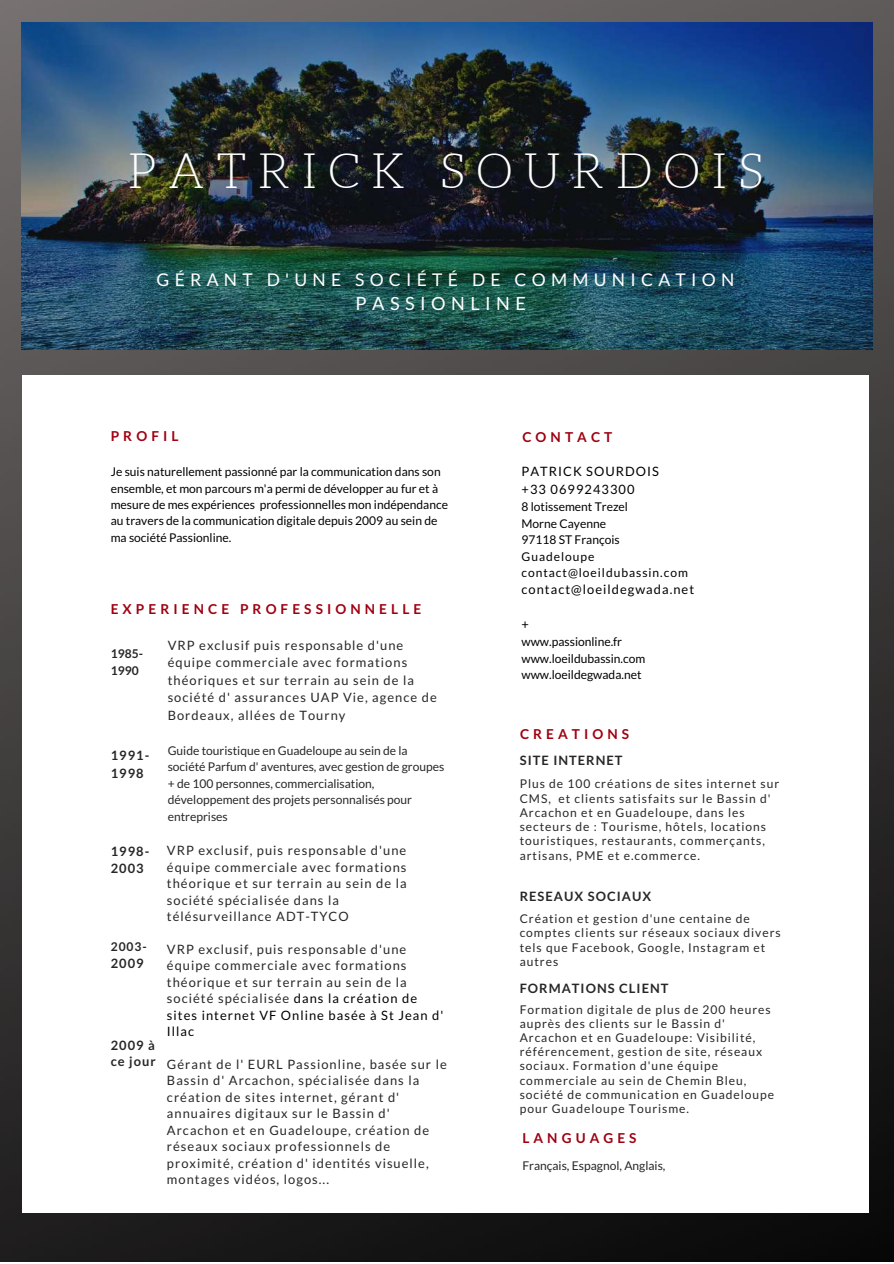
<style>
.page{position:relative;width:894px;height:1264px;background:#fff}
.page>*{position:absolute;margin:0;border:0;box-sizing:border-box;transform-origin:0 0}
.t1{font:300 48px "Aleo";letter-spacing:.24em;color:#fff}
.t2{font:18.15px "Lato";letter-spacing:.3em;color:#fff}
.t3{font:17.55px "Lato";letter-spacing:.3em;color:#fff}
.t4{font:700 13.65px "Lato";letter-spacing:.3em;color:#9f0011}
.t5{font:12.9px/16.5px "Lato";letter-spacing:.08em;color:#272727}
.t6{font:700 12.9px/16.5px "Lato";letter-spacing:.08em;color:#272727}
.t7{font:12.9px/17.5px "Lato";letter-spacing:.08em;color:#000}
.t8{font:12px/14.2px "Lato";letter-spacing:.08em;color:#272727}
.t9{font:12px/16.5px "Lato";color:#000}
.t10{font:12px/16.5px "Lato";color:#272727}
.t11{font:700 12px/16.5px "Lato";color:#272727}
.s1{color:#000}
</style>
<div class="page">
<img style="left:0;top:0;width:893px;height:1261px">
<div style="left:22px;top:375px;width:846px;height:837px;background:#fff"></div>
<img style="left:22px;top:22px;width:850px;height:327px">
<h1 class="t1" style="left:128px;top:145px;width:636px">PATRICK SOURDOIS</h1>
<h3 class="t3" style="left:156px;top:269px;width:579px">GÉRANT D'UNE SOCIÉTÉ DE COMMUNICATION</h3>
<h2 class="t2" style="left:355px;top:292px;width:172px">PASSIONLINE</h2>
<p class="t4" style="left:111px;top:427px;width:69px">PROFIL</p>
<p class="t9" style="left:111px;top:463px;width:339px">Je suis naturellement passionné par la communication dans son ensemble, et mon parcours m'a permi de développer au fur et à mesure de mes expériences professionnelles mon indépendance au travers de la communication digitale depuis 2009 au sein de ma société Passionline.</p>
<p class="t4" style="left:111px;top:600px;width:312px">EXPERIENCE PROFESSIONNELLE</p>
<p class="t11" style="left:111px;top:645px;width:34px">1985-<br>1990</p>
<p class="t5" style="left:168px;top:636px;width:270px;line-height:17.5px">VRP exclusif puis responsable d'une équipe commerciale avec formations théoriques et sur terrain au sein de la société d' assurances UAP Vie, agence de Bordeaux, allées de Tourny</p>
<p class="t10" style="left:168px;top:742px;width:278px">Guide touristique en Guadeloupe au sein de la société Parfum d' aventures, avec gestion de groupes + de 100 personnes, commercialisation, développement des projets personnalisés pour entreprises</p>
<p class="t6" style="left:111px;top:746px;width:40px;line-height:17.5px">1991-<br>1998</p>
<p class="t6" style="left:111px;top:842px;width:40px">1998-<br>2003</p>
<p class="t11" style="left:111px;top:938px;width:38px">2003-</p>
<p class="t6" style="left:111px;top:954px;width:34px">2009</p>
<p class="t6" style="left:111px;top:1036px;width:47px">2009 à ce jour</p>
<p class="t5" style="left:167px;top:842px;width:241px">VRP exclusif, puis responsable d'une équipe commerciale avec formations théorique et sur terrain au sein de la société spécialisée dans la télésurveillance ADT-TYCO</p>
<p class="t5" style="left:167px;top:940px;width:278px">VRP exclusif, puis responsable d'une équipe commerciale avec formations théorique et sur terrain au sein de la société spécialisée <span class="s1">dans la création de sites internet VF Online basée à St Jean d' Illac</span></p>
<p class="t5" style="left:167px;top:1055px;width:281px">Gérant de l' EURL Passionline, basée sur le Bassin d' Arcachon, spécialisée dans la création de sites internet, gérant d' annuaires digitaux sur le Bassin d' Arcachon et en Guadeloupe, création de réseaux sociaux professionnels de proximité, création d' identités visuelle, montages vidéos, logos...</p>
<p class="t4" style="left:522px;top:428px;width:91px">CONTACT</p>
<p class="t7" style="left:521px;top:462px;width:139px">PATRICK SOURDOIS +33 0699243300</p>
<p class="t9" style="left:521px;top:498px;width:168px">8 lotissement Trezel<br>Morne Cayenne<br>97118 ST François<br>Guadeloupe contact@loeildubassin.com</p>
<p class="t7" style="left:521px;top:580px;width:174px">contact@loeildegwada.net</p>
<p class="t7" style="left:521px;top:615px;width:9px">+</p>
<p class="t9" style="left:521px;top:633px;width:125px">www.passionline.fr www.loeildubassin.com www.loeildegwada.net</p>
<p class="t4" style="left:520px;top:725px;width:111px">CREATIONS</p>
<p class="t6" style="left:519px;top:751px;width:104px">SITE INTERNET</p>
<p class="t8" style="left:519px;top:776px;width:261px">Plus de 100 créations de sites internet sur CMS, et clients satisfaits sur le Bassin d' Arcachon et en Guadeloupe, dans les secteurs de : Tourisme, hôtels, locations touristiques, restaurants, commerçants, artisans, PME et e.commerce.</p>
<p class="t6" style="left:519px;top:887px;width:133px">RESEAUX SOCIAUX</p>
<p class="t8" style="left:519px;top:911px;width:262px">Création et gestion d'une centaine de comptes clients sur réseaux sociaux divers tels que Facebook, Google, Instagram et autres</p>
<p class="t8" style="left:519px;top:1001px;width:256px">Formation digitale de plus de 200 heures auprès des clients sur le Bassin d' Arcachon et en Guadeloupe: Visibilité, référencement, gestion de site, réseaux sociaux. Formation d'une équipe commerciale au sein de Chemin Bleu, société de communication en Guadeloupe pour Guadeloupe Tourisme.</p>
<p class="t6" style="left:519px;top:979px;width:150px">FORMATIONS CLIENT</p>
<p class="t4" style="left:522px;top:1129px;width:116px">LANGUAGES</p>
<p class="t10" style="left:522px;top:1157px;width:145px">Français, Espagnol, Anglais,</p>
</div>
